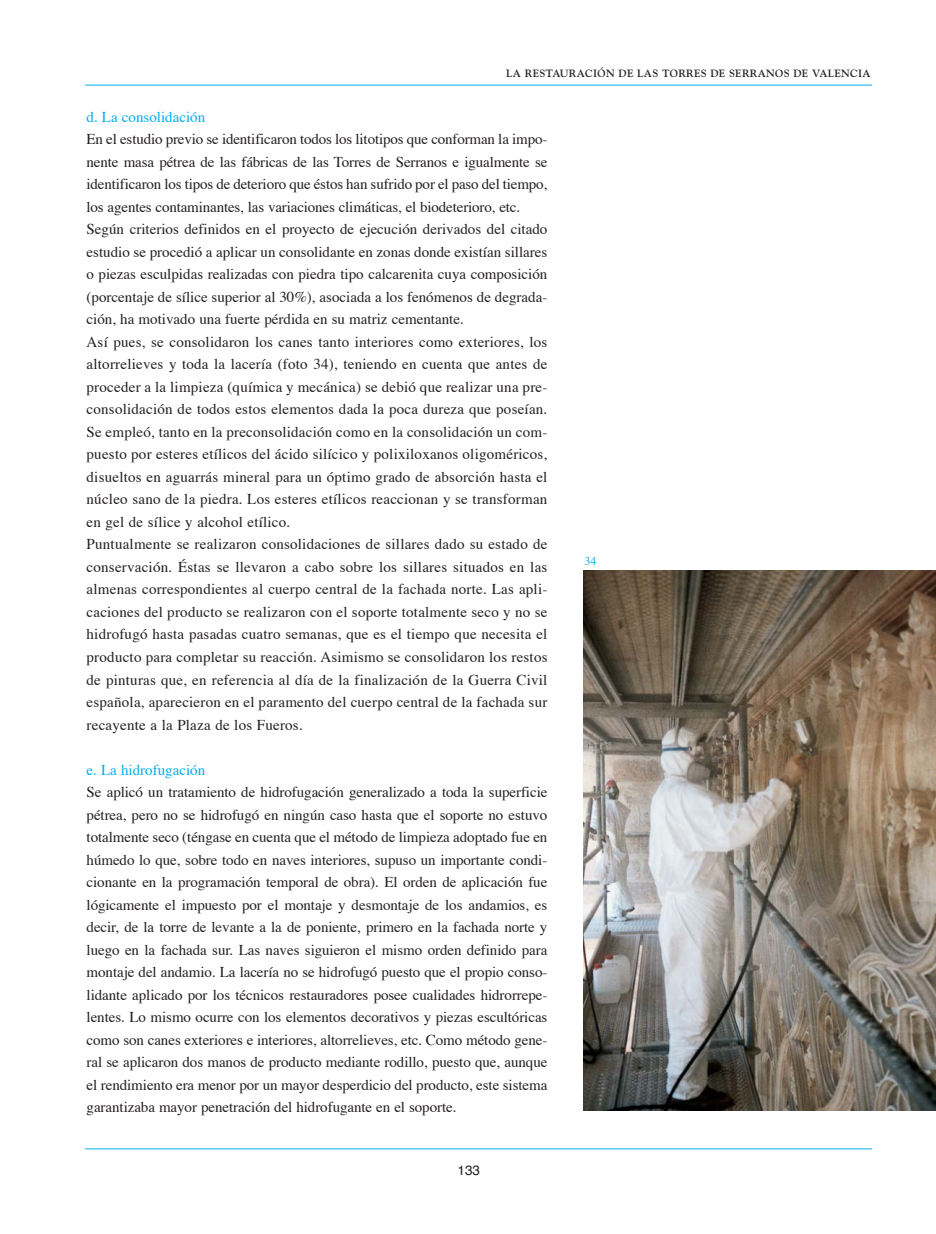
<style>
.page{position:relative;width:936px;height:1234px;background:#fff}
.page>*{position:absolute;margin:0;border:0;box-sizing:border-box;transform-origin:0 0}
.t1{font:15px/22.5px "Times";letter-spacing:.015em;color:#231f20}
.t2{font:15px "Times";color:#00aeef}
.t3{font:13.5px "Helvetica";color:#231f20}
.t4{font:12px "Times";color:#00aeef}
.t5{font:700 10.5px "Goudy";letter-spacing:.03em;color:#231f20}
</style>
<div class="page">
<hr style="left:85px;top:85px;width:787px;height:1px;background:#00aeef">
<img style="left:583px;top:571px;width:352px;height:539px">
<hr style="left:85px;top:1148px;width:787px;height:1px;background:#00aeef">
<p class="t5" style="left:506px;top:69px;width:366px">LA RESTAURACIÓN DE LAS TORRES DE SERRANOS DE VALENCIA</p>
<p class="t2" style="left:87px;top:110px;width:120px">d. La consolidación</p>
<p class="t1" style="left:87px;top:129px;width:462px">En el estudio previo se identificaron todos los litotipos que conforman la impo&shy;nente masa pétrea de las fábricas de las Torres de Serranos e igualmente se identificaron los tipos de deterioro que éstos han sufrido por el paso del tiempo, los agentes contaminantes, las variaciones climáticas, el biodeterioro, etc.<br>Según criterios definidos en el proyecto de ejecución derivados del citado estudio se procedió a aplicar un consolidante en zonas donde existían sillares o piezas esculpidas realizadas con piedra tipo calcarenita cuya composición (porcentaje de sílice superior al 30%), asociada a los fenómenos de degrada&shy;ción, ha motivado una fuerte pérdida en su matriz cementante.<br>Así pues, se consolidaron los canes tanto interiores como exteriores, los altorrelieves y toda la lacería (foto 34), teniendo en cuenta que antes de proceder a la limpieza (química y mecánica) se debió que realizar una pre&shy;consolidación de todos estos elementos dada la poca dureza que poseían.<br>Se empleó, tanto en la preconsolidación como en la consolidación un com&shy;puesto por esteres etílicos del ácido silícico y polixiloxanos oligoméricos, disueltos en aguarrás mineral para un óptimo grado de absorción hasta el núcleo sano de la piedra. Los esteres etílicos reaccionan y se transforman en gel de sílice y alcohol etílico.<br>Puntualmente se realizaron consolidaciones de sillares dado su estado de conservación. Éstas se llevaron a cabo sobre los sillares situados en las almenas correspondientes al cuerpo central de la fachada norte. Las apli&shy;caciones del producto se realizaron con el soporte totalmente seco y no se hidrofugó hasta pasadas cuatro semanas, que es el tiempo que necesita el producto para completar su reacción. Asimismo se consolidaron los restos de pinturas que, en referencia al día de la finalización de la Guerra Civil española, aparecieron en el paramento del cuerpo central de la fachada sur recayente a la Plaza de los Fueros.</p>
<p class="t2" style="left:87px;top:763px;width:120px">e. La hidrofugación</p>
<p class="t1" style="left:87px;top:782px;width:462px;text-align:justify">Se aplicó un tratamiento de hidrofugación generalizado a toda la superficie pétrea, pero no se hidrofugó en ningún caso hasta que el soporte no estuvo totalmente seco (téngase en cuenta que el método de limpieza adoptado fue en húmedo lo que, sobre todo en naves interiores, supuso un importante condi&shy;cionante en la programación temporal de obra). El orden de aplicación fue lógicamente el impuesto por el montaje y desmontaje de los andamios, es decir, de la torre de levante a la de poniente, primero en la fachada norte y luego en la fachada sur. Las naves siguieron el mismo orden definido para montaje del andamio. La lacería no se hidrofugó puesto que el propio conso&shy;lidante aplicado por los técnicos restauradores posee cualidades hidrorrepe&shy;lentes. Lo mismo ocurre con los elementos decorativos y piezas escultóricas como son canes exteriores e interiores, altorrelieves, etc. Como método gene&shy;ral se aplicaron dos manos de producto mediante rodillo, puesto que, aunque el rendimiento era menor por un mayor desperdicio del producto, este sistema garantizaba mayor penetración del hidrofugante en el soporte.</p>
<p class="t3" style="left:457px;top:1163px;width:24px">133</p>
<p class="t4" style="left:584px;top:555px;width:13px">34</p>
</div>
